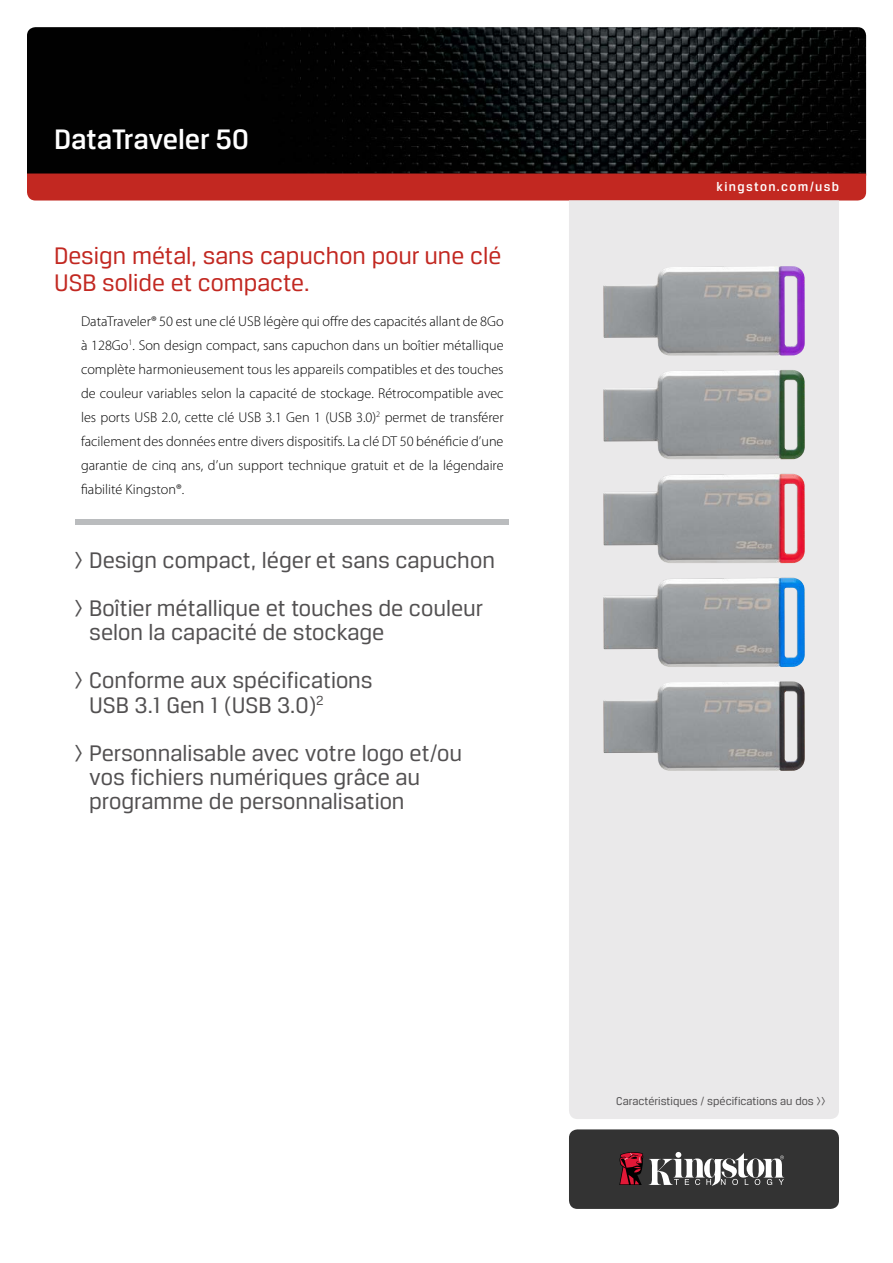
<style>
.page{position:relative;width:893px;height:1263px;background:#fff}
.page>*{position:absolute;margin:0;border:0;box-sizing:border-box;transform-origin:0 0}
.t1{font:500 30px "Breuer Text";color:#fff}
.t2{font:25.5px/27px "Breuer Text";color:#c22821}
.t3{font:24px/48px "Breuer Text";color:#525051}
.t4{font:300 14.25px/24px "Myriad Pro";color:#000;text-align:justify}
.t5{font:500 13.5px "Breuer Text";letter-spacing:.1em;color:#fff}
.t6{font:12px "Breuer Text";color:#525051}
</style>
<div class="page">
<img style="left:27px;top:27px;width:839px;height:146px">
<div style="left:27px;top:173px;width:839px;height:27px;background:#c22821"></div>
<div style="left:569px;top:200px;width:270px;height:919px;background:#eae9ea"></div>
<div style="left:569px;top:1129px;width:270px;height:80px;background:#333;border-radius:9px"></div>
<svg style="left:649px;top:1152px;width:135px;height:34px"></svg>
<svg style="left:619px;top:1152px;width:24px;height:33px"></svg>
<div style="left:76px;top:519px;width:433px;height:6px;background:#babcbe"></div>
<img style="left:603px;top:266px;width:202px;height:90px">
<img style="left:603px;top:370px;width:202px;height:89px">
<img style="left:603px;top:474px;width:202px;height:89px">
<img style="left:603px;top:577px;width:202px;height:90px">
<img style="left:603px;top:681px;width:202px;height:90px">
<h1 class="t1" style="left:54px;top:122px;width:196px">DataTraveler 50</h1>
<h2 class="t2" style="left:54px;top:242px;width:449px">Design métal, sans capuchon pour une clé<br>USB solide et compacte.</h2>
<p class="t4" style="left:81px;top:309px;width:424px">DataTraveler® 50 est une clé USB légère qui offre des capacités allant de 8Go à 128Go<sup>1</sup>. Son design compact, sans capuchon dans un boîtier métallique complète harmonieusement tous les appareils compatibles et des touches de couleur variables selon la capacité de stockage. Rétrocompatible avec les ports USB 2.0, cette clé USB 3.1 Gen 1 (USB 3.0)<sup>2</sup> permet de transférer facilement des données entre divers dispositifs. La clé DT 50 bénéficie d’une garantie de cinq ans, d’un support technique gratuit et de la légendaire fiabilité Kingston®.</p>
<h3 class="t3" style="left:74px;top:536px;width:422px">&gt; Design compact, léger et sans capuchon &gt; Boîtier métallique et touches de couleur</h3>
<h3 class="t3" style="left:74px;top:608px;width:312px;text-indent:15px">selon la capacité de stockage &gt; Conforme aux spécifications</h3>
<h3 class="t3" style="left:74px;top:680px;width:389px;text-indent:15px">USB 3.1 Gen 1 (USB 3.0)<sup>2<br></sup>&gt; Personnalisable avec votre logo et/ou</h3>
<h3 class="t3" style="left:89px;top:764px;width:332px;line-height:24px">vos fichiers numériques grâce au programme de personnalisation</h3>
<p class="t5" style="left:717px;top:179px;width:124px">kingston.com/usb</p>
<p class="t6" style="left:616px;top:1094px;width:211px">Caractéristiques / spécifications au dos &gt;&gt;</p>
</div>
